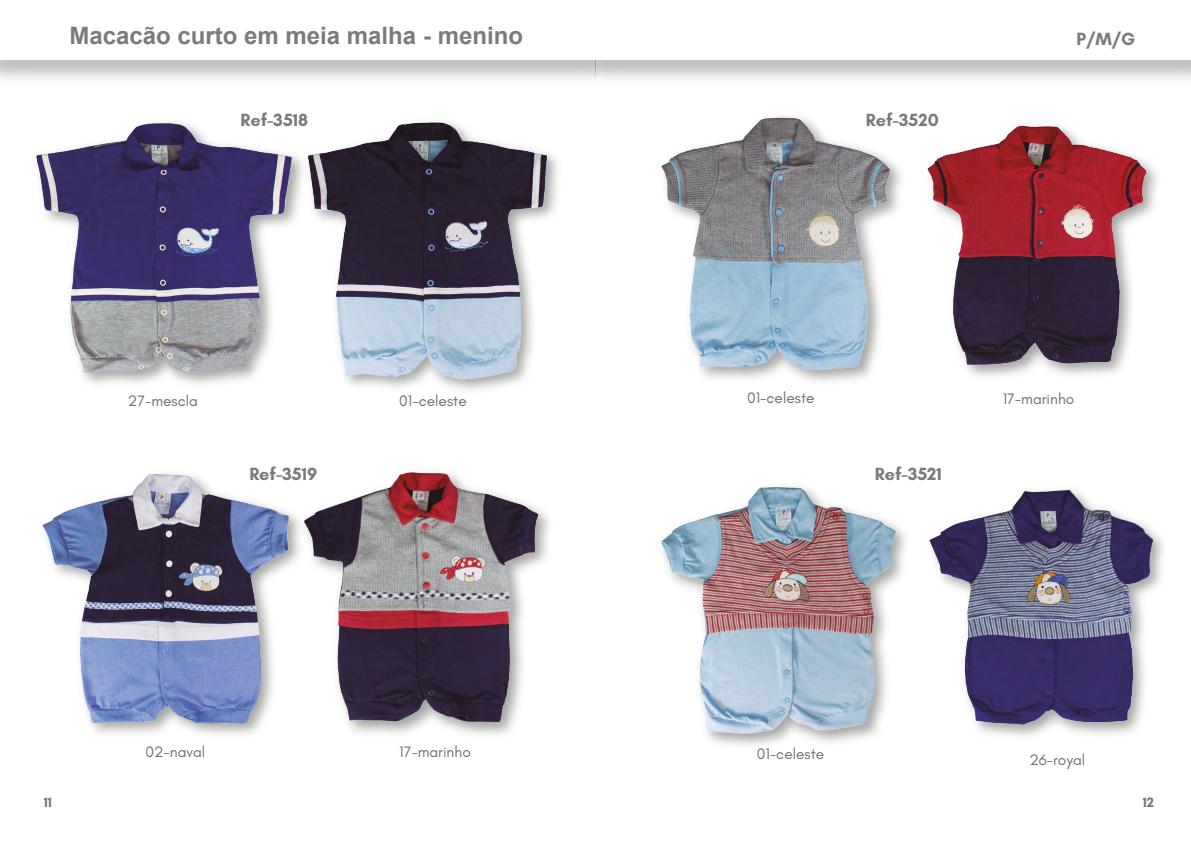
<style>
.page{position:relative;width:1191px;height:842px;background:#fff}
.page>*{position:absolute;margin:0;border:0;box-sizing:border-box;transform-origin:0 0}
.t1{font:700 24px "Arial";color:#7a7b80}
.t2{font:700 18px "Glacial Indifference";color:#7a7b80}
.t3{font:15.5px "Glacial Indifference";color:#706f6f}
.t4{font:700 14px "Glacial Indifference";color:#7a7b80}
</style>
<div class="page">
<img style="left:36px;top:122px;width:231px;height:262px">
<img style="left:267px;top:121px;width:291px;height:270px">
<img style="left:42px;top:473px;width:221px;height:262px">
<img style="left:263px;top:471px;width:286px;height:264px">
<img style="left:661px;top:116px;width:203px;height:266px">
<img style="left:864px;top:125px;width:293px;height:252px">
<img style="left:661px;top:486px;width:234px;height:260px">
<img style="left:895px;top:489px;width:269px;height:247px">
<h1 class="t1" style="left:69px;top:19px;width:455px">Macacão curto em meia malha - menino</h1>
<p class="t2" style="left:240px;top:109px;width:69px">Ref-3518</p>
<p class="t3" style="left:128px;top:392px;width:72px">27-mescla</p>
<p class="t3" style="left:399px;top:392px;width:69px">01-celeste</p>
<p class="t2" style="left:249px;top:463px;width:69px">Ref-3519</p>
<p class="t4" style="left:44px;top:794px;width:10px">11</p>
<p class="t3" style="left:145px;top:743px;width:61px">02-naval</p>
<p class="t3" style="left:399px;top:743px;width:73px">17-marinho</p>
<p class="t2" style="left:866px;top:109px;width:74px">Ref-3520</p>
<p class="t2" style="left:1076px;top:27px;width:60px">P/M/G</p>
<p class="t3" style="left:747px;top:390px;width:69px">01-celeste</p>
<p class="t2" style="left:875px;top:463px;width:69px">Ref-3521</p>
<p class="t3" style="left:1002px;top:390px;width:73px">17-marinho</p>
<p class="t3" style="left:757px;top:745px;width:69px">01-celeste</p>
<p class="t3" style="left:1029px;top:751px;width:57px">26-royal</p>
<p class="t4" style="left:1142px;top:794px;width:13px">12</p>
</div>
